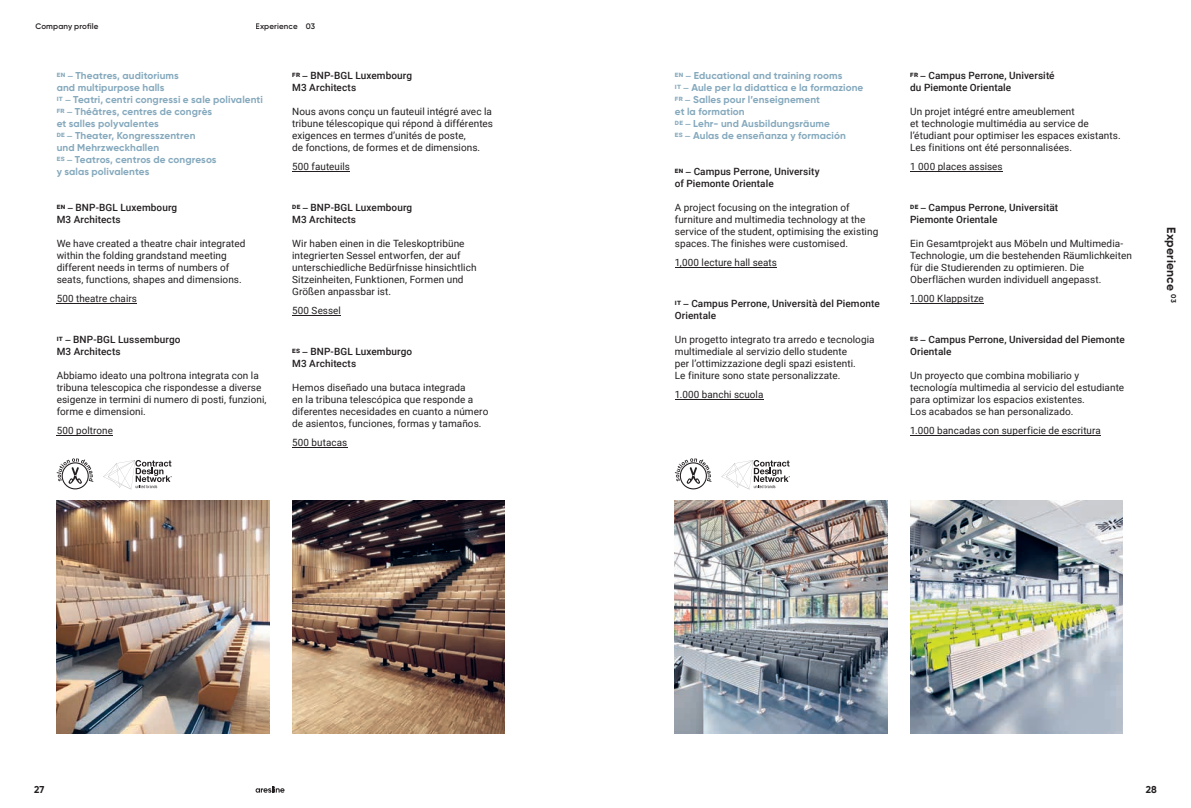
<style>
.page{position:relative;width:1191px;height:808px;background:#fff}
.page>*{position:absolute;margin:0;border:0;box-sizing:border-box;transform-origin:0 0}
.t1{font:700 12px "Gilroy";letter-spacing:.02em;color:#231f20}
.t2{font:10px/12px "Roboto";letter-spacing:.005em;color:#231f20}
.t3{font:500 10px/12px "Roboto";letter-spacing:.01em;color:#231f20}
.t4{font:700 10px/12px "Gilroy";letter-spacing:.01em;color:#85a9bd}
.t5{font:700 10px "Gilroy";color:#231f20}
.t6{font:600 8px "Gilroy";letter-spacing:.015em;color:#231f20}
.s1{font-family:"Roboto";font-size:7.5px}
.s2{font-weight:700;font-size:7.5px}
</style>
<div class="page">
<hr style="left:675px;top:267px;width:102px;height:1px;background:#231f20">
<hr style="left:675px;top:399px;width:88px;height:1px;background:#231f20">
<img style="left:675px;top:500px;width:212px;height:234px">
<hr style="left:910px;top:171px;width:92px;height:1px;background:#231f20">
<hr style="left:910px;top:303px;width:73px;height:1px;background:#231f20">
<hr style="left:910px;top:435px;width:191px;height:1px;background:#231f20">
<img style="left:910px;top:500px;width:212px;height:234px">
<img style="left:292px;top:500px;width:213px;height:234px">
<img style="left:57px;top:500px;width:212px;height:234px">
<hr style="left:57px;top:303px;width:80px;height:1px;background:#231f20">
<hr style="left:57px;top:435px;width:56px;height:1px;background:#231f20">
<hr style="left:292px;top:171px;width:58px;height:1px;background:#231f20">
<hr style="left:292px;top:315px;width:49px;height:1px;background:#231f20">
<hr style="left:292px;top:447px;width:55px;height:1px;background:#231f20">
<svg style="left:57px;top:458px;width:36px;height:31px"></svg>
<svg style="left:103px;top:460px;width:69px;height:29px"></svg>
<svg style="left:675px;top:458px;width:36px;height:31px"></svg>
<svg style="left:721px;top:460px;width:69px;height:29px"></svg>
<svg style="left:255px;top:786px;width:29px;height:7px"></svg>
<p class="t6" style="left:35px;top:21px;width:65px">Company profile</p>
<p class="t6" style="left:255px;top:21px;width:61px">Experience 03</p>
<p class="t4" style="left:57px;top:69px;width:208px"><sup>eN</sup> <span class="s1">—</span> Theatres, auditoriums<br>and multipurpose halls<br><sup>it</sup> <span class="s1">—</span> Teatri, centri congressi e sale polivalenti <sup>fr</sup> <span class="s1">—</span> Théâtres, centres de congrès<br>et salles polyvalentes<br><sup>de</sup> <span class="s1">—</span> Theater, Kongresszentren<br>und Mehrzweckhallen<br><sup>es</sup> <span class="s1">—</span> Teatros, centros de congresos<br>y salas polivalentes</p>
<p class="t3" style="left:57px;top:201px;width:122px"><sup>eN</sup> <span class="s2">—</span> BNP-BGL Luxembourg<br>M3 Architects</p>
<p class="t2" style="left:57px;top:237px;width:190px">We have created a theatre chair integrated within the folding grandstand meeting different needs in terms of numbers of seats, functions, shapes and dimensions.</p>
<p class="t2" style="left:57px;top:292px;width:82px">500 theatre chairs</p>
<p class="t3" style="left:57px;top:333px;width:125px"><sup>it</sup> <span class="s2">—</span> BNP-BGL Lussemburgo<br>M3 Architects</p>
<p class="t2" style="left:57px;top:369px;width:211px">Abbiamo ideato una poltrona integrata con la tribuna telescopica che rispondesse a diverse esigenze in termini di numero di posti, funzioni, forme e dimensioni.</p>
<p class="t2" style="left:57px;top:424px;width:58px">500 poltrone</p>
<p class="t3" style="left:292px;top:69px;width:122px"><sup>fr</sup> <span class="s2">—</span> BNP-BGL Luxembourg<br>M3 Architects</p>
<p class="t2" style="left:292px;top:105px;width:202px">Nous avons conçu un fauteuil intégré avec la tribune télescopique qui répond à différentes exigences en termes d’unités de poste,<br>de fonctions, de formes et de dimensions.</p>
<p class="t2" style="left:292px;top:160px;width:59px">500 fauteuils</p>
<p class="t3" style="left:292px;top:201px;width:122px"><sup>de</sup> <span class="s2">—</span> BNP-BGL Luxembourg<br>M3 Architects</p>
<p class="t2" style="left:292px;top:237px;width:186px">Wir haben einen in die Teleskoptribüne integrierten Sessel entworfen, der auf unterschiedliche Bedürfnisse hinsichtlich Sitzeinheiten, Funktionen, Formen und Größen anpassbar ist.</p>
<p class="t2" style="left:292px;top:304px;width:50px">500 Sessel</p>
<p class="t3" style="left:292px;top:345px;width:122px"><sup>es</sup> <span class="s2">—</span> BNP-BGL Luxemburgo<br>M3 Architects</p>
<p class="t2" style="left:292px;top:381px;width:198px">Hemos diseñado una butaca integrada<br>en la tribuna telescópica que responde a diferentes necesidades en cuanto a número de asientos, funciones, formas y tamaños.</p>
<p class="t2" style="left:292px;top:436px;width:57px">500 butacas</p>
<p class="t4" style="left:675px;top:69px;width:190px"><sup>eN</sup> <span class="s1">—</span> Educational and training rooms<br><sup>it</sup> <span class="s1">—</span> Aule per la didattica e la formazione <sup>fr</sup> <span class="s1">—</span> Salles pour l’enseignement<br>et la formation<br><sup>de</sup> <span class="s1">—</span> Lehr- und Ausbildungsräume<br><sup>es</sup> <span class="s1">—</span> Aulas de enseñanza y formación</p>
<p class="t3" style="left:675px;top:165px;width:146px"><sup>eN</sup> <span class="s2">—</span> Campus Perrone, University of Piemonte Orientale</p>
<p class="t2" style="left:675px;top:201px;width:205px">A project focusing on the integration of furniture and multimedia technology at the service of the student, optimising the existing spaces. The finishes were customised.</p>
<p class="t2" style="left:675px;top:256px;width:103px">1,000 lecture hall seats</p>
<p class="t3" style="left:675px;top:297px;width:206px"><sup>it</sup> <span class="s2">—</span> Campus Perrone, Università del Piemonte<br>Orientale</p>
<p class="t2" style="left:675px;top:333px;width:201px">Un progetto integrato tra arredo e tecnologia multimediale al servizio dello studente<br>per l’ottimizzazione degli spazi esistenti.<br>Le finiture sono state personalizzate.</p>
<p class="t2" style="left:675px;top:388px;width:90px">1.000 banchi scuola</p>
<p class="t3" style="left:910px;top:69px;width:146px"><sup>fr</sup> <span class="s2">—</span> Campus Perrone, Université du Piemonte Orientale</p>
<p class="t2" style="left:910px;top:105px;width:212px">Un projet intégré entre ameublement<br>et technologie multimédia au service de l’étudiant pour optimiser les espaces existants.<br>Les finitions ont été personnalisées.</p>
<p class="t2" style="left:910px;top:160px;width:94px">1 000 places assises</p>
<p class="t3" style="left:910px;top:201px;width:150px"><sup>de</sup> <span class="s2">—</span> Campus Perrone, Universität<br>Piemonte Orientale</p>
<p class="t2" style="left:910px;top:237px;width:223px">Ein Gesamtprojekt aus Möbeln und Multimedia-Technologie, um die bestehenden Räumlichkeiten für die Studierenden zu optimieren. Die Oberflächen wurden individuell angepasst.</p>
<p class="t2" style="left:910px;top:292px;width:75px">1.000 Klappsitze</p>
<p class="t3" style="left:910px;top:333px;width:216px"><sup>es</sup> <span class="s2">—</span> Campus Perrone, Universidad del Piemonte<br>Orientale</p>
<p class="t2" style="left:910px;top:369px;width:215px">Un proyecto que combina mobiliario y tecnología multimedia al servicio del estudiante para optimizar los espacios existentes.<br>Los acabados se han personalizado.</p>
<p class="t2" style="left:910px;top:424px;width:192px">1.000 bancadas con superficie de escritura</p>
<p class="t1" style="left:1178px;top:227px;width:77px;rotate:90deg">Experience <sup>03</sup></p>
<p class="t5" style="left:34px;top:783px;width:12px">27</p>
<p class="t5" style="left:1145px;top:783px;width:13px">28</p>
</div>
